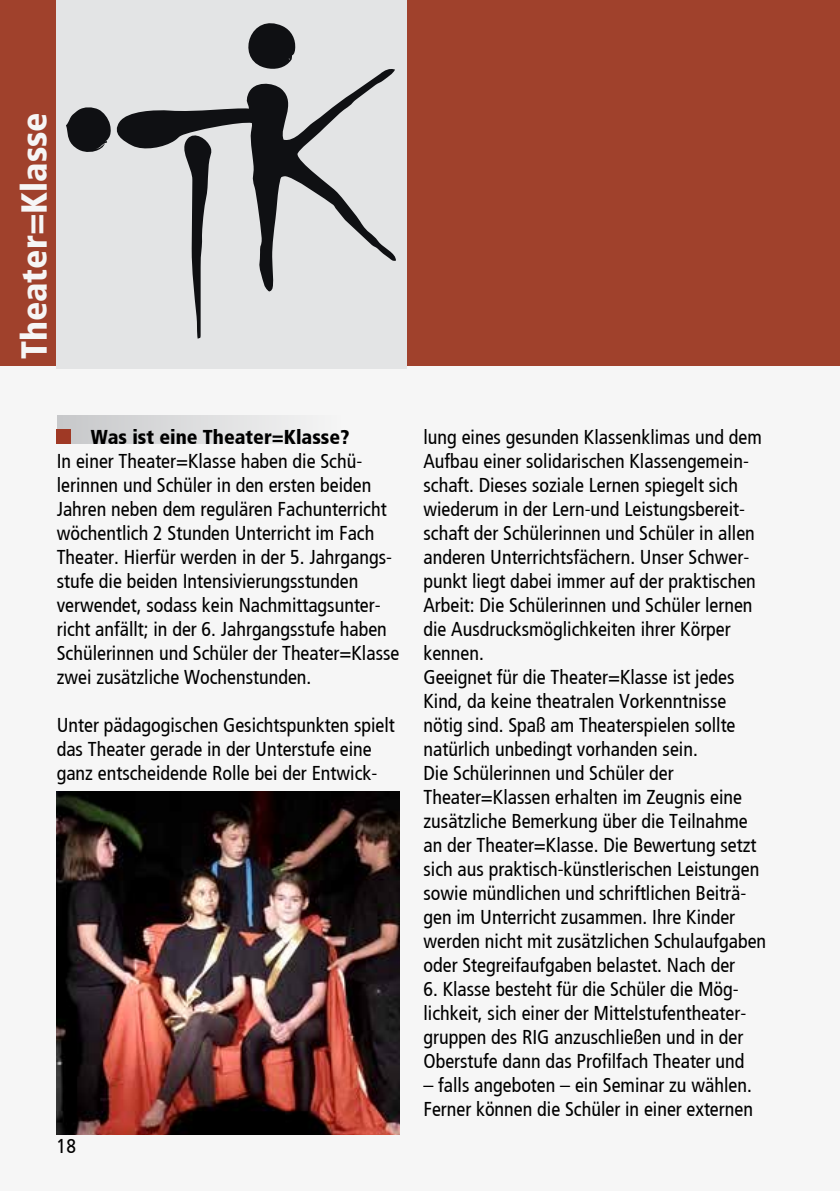
<style>
.page{position:relative;width:840px;height:1191px;background:#fff}
.page>*{position:absolute;margin:0;border:0;box-sizing:border-box;transform-origin:0 0}
.t1{font:36px "Frutiger Black Cn";color:#f6f6f6}
.t2{font:20px/24px "Frutiger Cn";color:#000}
.t3{font:20px "Frutiger Black Cn";color:#000}
</style>
<div class="page">
<div style="left:0;top:57px;width:839px;height:1134px;background:#f6f6f6"></div>
<div style="left:57px;top:416px;width:283px;height:28px;background:linear-gradient(to right,#c7c8ca,#f5f5f5)"></div>
<div style="left:0;top:0;width:839px;height:366px;background:#a0412c"></div>
<div style="left:57px;top:0;width:350px;height:369px;background:#e3e4e5"></div>
<svg style="left:116px;top:69px;width:280px;height:223px"></svg>
<svg style="left:178px;top:131px;width:34px;height:208px"></svg>
<svg style="left:235px;top:23px;width:61px;height:47px"></svg>
<svg style="left:66px;top:107px;width:45px;height:45px"></svg>
<div style="left:57px;top:430px;width:14px;height:14px;background:#9f3925"></div>
<img style="left:57px;top:791px;width:342px;height:343px">
<h1 class="t1" style="left:13px;top:359px;width:248px;rotate:-90deg">Theater=Klasse</h1>
<p class="t3" style="left:91px;top:425px;width:260px">Was ist eine Theater=Klasse?</p>
<p class="t2" style="left:57px;top:449px;width:344px">In einer Theater=Klasse haben die Schü&shy;lerinnen und Schüler in den ersten beiden Jahren neben dem regulären Fachunterricht wöchentlich 2 Stunden Unterricht im Fach Theater. Hierfür werden in der 5. Jahrgangs&shy;stufe die beiden Intensivierungsstunden verwendet, sodass kein Nachmittagsunter&shy;richt anfällt; in der 6. Jahrgangsstufe haben Schülerinnen und Schüler der Theater=Klasse zwei zusätzliche Wochenstunden.</p>
<p class="t2" style="left:57px;top:713px;width:339px">Unter pädagogischen Gesichtspunkten spielt das Theater gerade in der Unterstufe eine ganz entscheidende Rolle bei der Entwick-</p>
<p class="t2" style="left:57px;top:1134px;width:21px">18</p>
<p class="t2" style="left:423px;top:425px;width:344px">lung eines gesunden Klassenklimas und dem Aufbau einer solidarischen Klassengemein&shy;schaft. Dieses soziale Lernen spiegelt sich wiederum in der Lern-und Leistungsbereit&shy;schaft der Schülerinnen und Schüler in allen anderen Unterrichtsfächern. Unser Schwer&shy;punkt liegt dabei immer auf der praktischen Arbeit: Die Schülerinnen und Schüler lernen die Ausdrucksmöglichkeiten ihrer Körper kennen.<br>Geeignet für die Theater=Klasse ist jedes Kind, da keine theatralen Vorkenntnisse nötig sind. Spaß am Theaterspielen sollte natürlich unbedingt vorhanden sein.<br>Die Schülerinnen und Schüler der Theater=Klassen erhalten im Zeugnis eine zusätzliche Bemerkung über die Teilnahme an der Theater=Klasse. Die Bewertung setzt sich aus praktisch-künstlerischen Leistungen sowie mündlichen und schriftlichen Beiträ&shy;gen im Unterricht zusammen. Ihre Kinder werden nicht mit zusätzlichen Schulaufgaben oder Stegreifaufgaben belastet. Nach der</p>
<p class="t2" style="left:423px;top:977px;width:324px">6. Klasse besteht für die Schüler die Mög&shy;lichkeit, sich einer der Mittelstufentheater&shy;gruppen des RIG anzuschließen und in der Oberstufe dann das Profilfach Theater und</p>
<p class="t2" style="left:423px;top:1073px;width:331px">– falls angeboten – ein Seminar zu wählen.<br>Ferner können die Schüler in einer externen</p>
</div>
